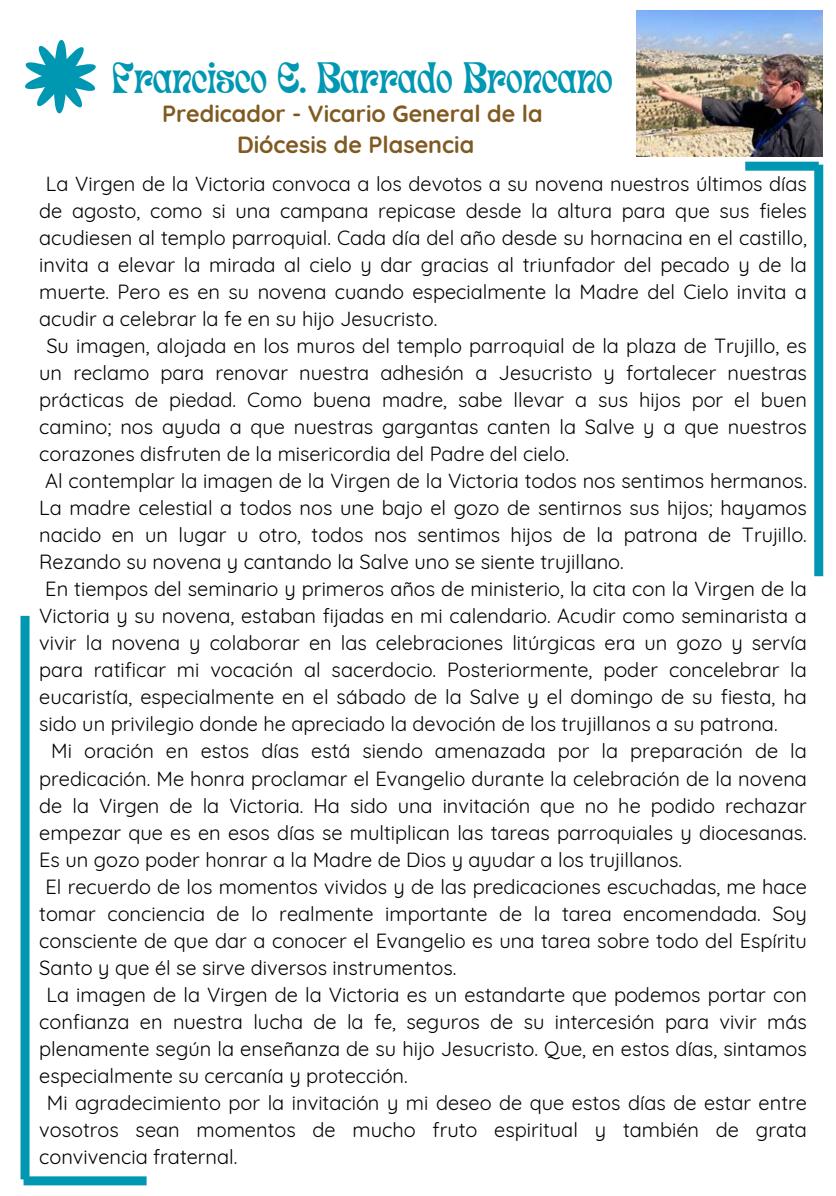
<style>
.page{position:relative;width:836px;height:1196px;background:#fff}
.page>*{position:absolute;margin:0;border:0;box-sizing:border-box;transform-origin:0 0}
.t1{font:44px "Kindred Youth";color:#0097b2}
.t2{font:700 23.4px/31.6px "Quicksand";color:#815a22;text-align:center}
.t3{font:20px/27px "Quicksand";color:#000;text-align:justify}
</style>
<div class="page">
<div style="left:814px;top:165px;width:9px;height:411px;background:#0097b2"></div>
<div style="left:24px;top:1176px;width:123px;height:9px;background:#0097b2"></div>
<div style="left:21px;top:616px;width:9px;height:563px;background:#0097b2"></div>
<div style="left:745px;top:162px;width:73px;height:9px;background:#0097b2"></div>
<svg style="left:25px;top:40px;width:71px;height:73px"></svg>
<img style="left:636px;top:11px;width:186px;height:145px">
<p class="t1" style="left:113px;top:60px;width:501px">Francisco E. Barrado Broncano</p>
<p class="t2" style="left:162px;top:97px;width:382px">Predicador - Vicario General de la<br>Diócesis de Plasencia</p>
<p class="t3" style="left:39px;top:170px;width:769px;text-indent:7px">La Virgen de la Victoria convoca a los devotos a su novena nuestros últimos días de agosto, como si una campana repicase desde la altura para que sus fieles acudiesen al templo parroquial. Cada día del año desde su hornacina en el castillo, invita a elevar la mirada al cielo y dar gracias al triunfador del pecado y de la muerte. Pero es en su novena cuando especialmente la Madre del Cielo invita a acudir a celebrar la fe en su hijo Jesucristo.</p>
<h1 class="t3" style="left:39px;top:332px;width:769px;text-indent:7px">Su imagen, alojada en los muros del templo parroquial de la plaza de Trujillo, es un reclamo para renovar nuestra adhesión a Jesucristo y fortalecer nuestras prácticas de piedad. Como buena madre, sabe llevar a sus hijos por el buen camino; nos ayuda a que nuestras gargantas canten la Salve y a que nuestros corazones disfruten de la misericordia del Padre del cielo.</h1>
<h2 class="t3" style="left:39px;top:467px;width:769px">Al contemplar la imagen de la Virgen de la Victoria todos nos sentimos hermanos.<br>La madre celestial a todos nos une bajo el gozo de sentirnos sus hijos; hayamos nacido en un lugar u otro, todos nos sentimos hijos de la patrona de Trujillo.<br>Rezando su novena y cantando la Salve uno se siente trujillano.</h2>
<p class="t3" style="left:39px;top:575px;width:769px;text-indent:6px">En tiempos del seminario y primeros años de ministerio, la cita con la Virgen de la Victoria y su novena, estaban fijadas en mi calendario. Acudir como seminarista a vivir la novena y colaborar en las celebraciones litúrgicas era un gozo y servía para ratificar mi vocación al sacerdocio. Posteriormente, poder concelebrar la eucaristía, especialmente en el sábado de la Salve y el domingo de su fiesta, ha sido un privilegio donde he apreciado la devoción de los trujillanos a su patrona.</p>
<p class="t3" style="left:39px;top:737px;width:769px;text-indent:12px">Mi oración en estos días está siendo amenazada por la preparación de la predicación. Me honra proclamar el Evangelio durante la celebración de la novena de la Virgen de la Victoria. Ha sido una invitación que no he podido rechazar empezar que es en esos días se multiplican las tareas parroquiales y diocesanas.<br>Es un gozo poder honrar a la Madre de Dios y ayudar a los trujillanos.</p>
<p class="t3" style="left:39px;top:872px;width:769px;text-indent:6px">El recuerdo de los momentos vividos y de las predicaciones escuchadas, me hace tomar conciencia de lo realmente importante de la tarea encomendada. Soy consciente de que dar a conocer el Evangelio es una tarea sobre todo del Espíritu Santo y que él se sirve diversos instrumentos.</p>
<p class="t3" style="left:39px;top:980px;width:769px;text-indent:7px">La imagen de la Virgen de la Victoria es un estandarte que podemos portar con confianza en nuestra lucha de la fe, seguros de su intercesión para vivir más plenamente según la enseñanza de su hijo Jesucristo. Que, en estos días, sintamos especialmente su cercanía y protección.</p>
<p class="t3" style="left:39px;top:1088px;width:769px;text-indent:8px">Mi agradecimiento por la invitación y mi deseo de que estos días de estar entre vosotros sean momentos de mucho fruto espiritual y también de grata convivencia fraternal.</p>
</div>
